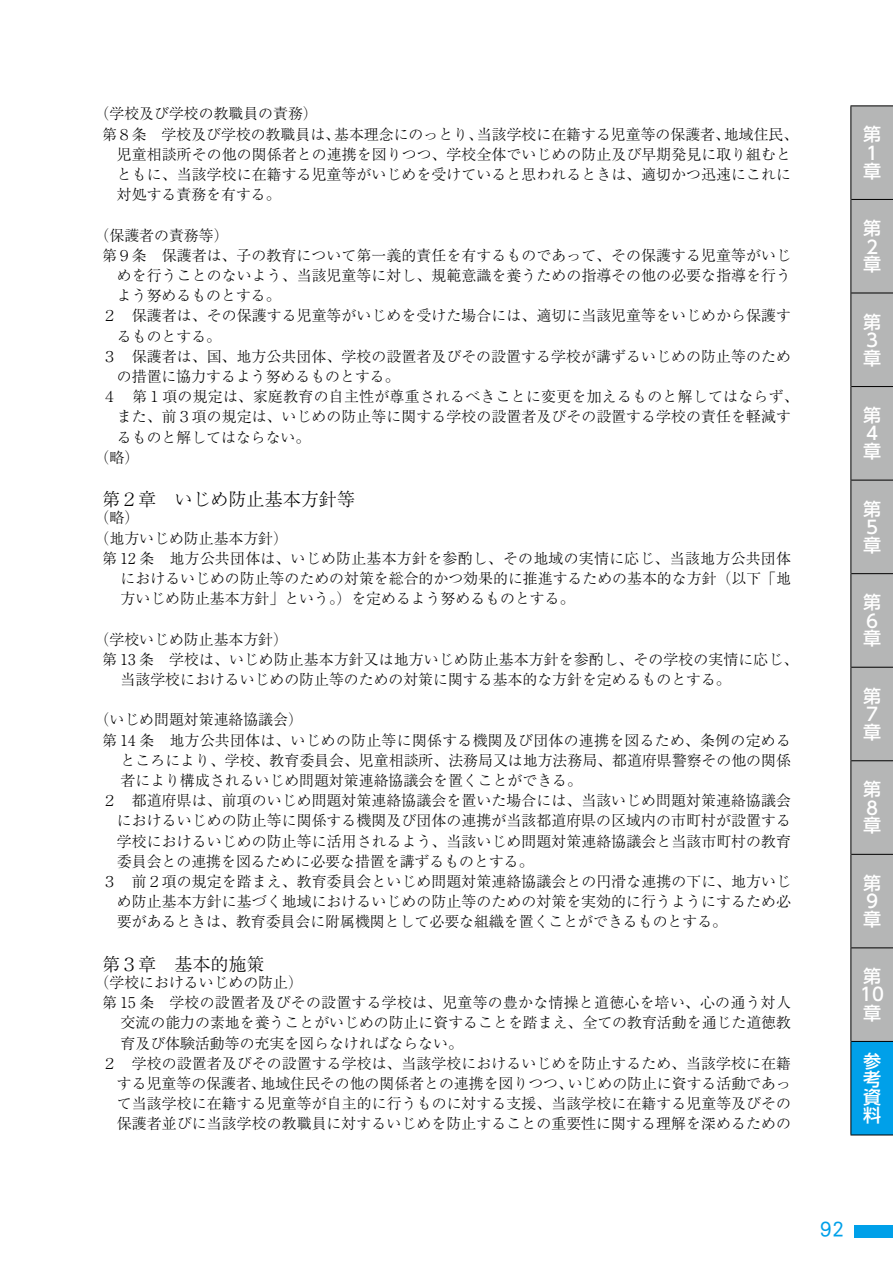
<style>
.page{position:relative;width:893px;height:1263px;background:#fff}
.page>*{position:absolute;margin:0;border:0;box-sizing:border-box;transform-origin:0 0}
.t1{font:19.2px "DF Gothic P W5 WINP RKSJ H";color:#00a0e9}
.t2{font:500 18px/18px "UD Shin Go Pr 6 N";color:#fff}
.t3{font:300 18px "Ryumin Pro";color:#000}
.t4{font:300 14.85px "Ryumin Pro";letter-spacing:.005em;color:#000}
</style>
<div class="page">
<div style="left:855px;top:1225px;width:38px;height:12px;background:#00a0e9"></div>
<svg style="left:851px;top:106px;width:42px;height:935px;background:#afb0b0"></svg>
<div style="left:851px;top:1041px;width:42px;height:94px;background:#00a0e9"></div>
<hr style="left:850px;top:105px;width:43px;height:1px;background:#000">
<hr style="left:850px;top:1134px;width:43px;height:1px;background:#000">
<hr style="left:851px;top:199px;width:42px;height:1px;background:#000">
<hr style="left:851px;top:293px;width:42px;height:1px;background:#000">
<hr style="left:851px;top:386px;width:42px;height:1px;background:#000">
<hr style="left:851px;top:480px;width:42px;height:1px;background:#000">
<hr style="left:851px;top:573px;width:42px;height:1px;background:#000">
<hr style="left:851px;top:667px;width:42px;height:1px;background:#000">
<hr style="left:851px;top:760px;width:42px;height:1px;background:#000">
<hr style="left:851px;top:854px;width:42px;height:1px;background:#000">
<hr style="left:851px;top:947px;width:42px;height:1px;background:#000">
<hr style="left:851px;top:1041px;width:42px;height:1px;background:#000">
<hr style="left:850px;top:106px;width:1px;height:93px;background:#000">
<hr style="left:850px;top:199px;width:1px;height:94px;background:#000">
<hr style="left:850px;top:293px;width:1px;height:94px;background:#000">
<hr style="left:850px;top:387px;width:1px;height:93px;background:#000">
<hr style="left:850px;top:480px;width:1px;height:94px;background:#000">
<hr style="left:850px;top:574px;width:1px;height:93px;background:#000">
<hr style="left:850px;top:667px;width:1px;height:94px;background:#000">
<hr style="left:850px;top:761px;width:1px;height:93px;background:#000">
<hr style="left:850px;top:854px;width:1px;height:94px;background:#000">
<hr style="left:850px;top:948px;width:1px;height:93px;background:#000">
<hr style="left:850px;top:1041px;width:1px;height:93px;background:#000">
<p class="t4" style="left:95px;top:102px;width:225px">（学校及び学校の教職員の責務）</p>
<p class="t4" style="left:102px;top:122px;width:698px">第８条　学校及び学校の教職員は、基本理念にのっとり、当該学校に在籍する児童等の保護者、地域住民、</p>
<p class="t4" style="left:117px;top:143px;width:676px">児童相談所その他の関係者との連携を図りつつ、学校全体でいじめの防止及び早期発見に取り組むと</p>
<p class="t4" style="left:117px;top:163px;width:676px">ともに、当該学校に在籍する児童等がいじめを受けていると思われるときは、適切かつ迅速にこれに</p>
<p class="t4" style="left:117px;top:183px;width:165px">対処する責務を有する。</p>
<p class="t4" style="left:95px;top:223px;width:135px">（保護者の責務等）</p>
<p class="t4" style="left:102px;top:244px;width:690px">第９条　保護者は、子の教育について第一義的責任を有するものであって、その保護する児童等がいじ</p>
<p class="t4" style="left:117px;top:264px;width:676px">めを行うことのないよう、当該児童等に対し、規範意識を養うための指導その他の必要な指導を行う</p>
<p class="t4" style="left:117px;top:284px;width:165px">よう努めるものとする。</p>
<p class="t4" style="left:102px;top:304px;width:690px">２　保護者は、その保護する児童等がいじめを受けた場合には、適切に当該児童等をいじめから保護す</p>
<p class="t4" style="left:117px;top:324px;width:106px">るものとする。</p>
<p class="t4" style="left:102px;top:345px;width:690px">３　保護者は、国、地方公共団体、学校の設置者及びその設置する学校が講ずるいじめの防止等のため</p>
<p class="t4" style="left:117px;top:365px;width:284px">の措置に協力するよう努めるものとする。</p>
<p class="t4" style="left:102px;top:385px;width:698px">４　第１項の規定は、家庭教育の自主性が尊重されるべきことに変更を加えるものと解してはならず、</p>
<p class="t4" style="left:117px;top:405px;width:676px">また、前３項の規定は、いじめの防止等に関する学校の設置者及びその設置する学校の責任を軽減す</p>
<p class="t4" style="left:117px;top:425px;width:195px">るものと解してはならない。</p>
<p class="t4" style="left:95px;top:445px;width:46px">（略）</p>
<p class="t3" style="left:102px;top:485px;width:254px">第２章　いじめ防止基本方針等</p>
<p class="t4" style="left:95px;top:506px;width:46px">（略）</p>
<p class="t4" style="left:95px;top:526px;width:195px">（地方いじめ防止基本方針）</p>
<p class="t4" style="left:102px;top:546px;width:690px">第 12 条　地方公共団体は、いじめ防止基本方針を参酌し、その地域の実情に応じ、当該地方公共団体</p>
<p class="t4" style="left:121px;top:567px;width:672px">におけるいじめの防止等のための対策を総合的かつ効果的に推進するための基本的な方針（以下「地</p>
<p class="t4" style="left:121px;top:587px;width:455px">方いじめ防止基本方針」という。）を定めるよう努めるものとする。</p>
<p class="t4" style="left:95px;top:627px;width:195px">（学校いじめ防止基本方針）</p>
<p class="t4" style="left:102px;top:647px;width:698px">第 13 条　学校は、いじめ防止基本方針又は地方いじめ防止基本方針を参酌し、その学校の実情に応じ、</p>
<p class="t4" style="left:121px;top:668px;width:612px">当該学校におけるいじめの防止等のための対策に関する基本的な方針を定めるものとする。</p>
<p class="t4" style="left:95px;top:708px;width:210px">（いじめ問題対策連絡協議会）</p>
<p class="t4" style="left:102px;top:728px;width:690px">第 14 条　地方公共団体は、いじめの防止等に関係する機関及び団体の連携を図るため、条例の定める</p>
<p class="t4" style="left:121px;top:748px;width:672px">ところにより、学校、教育委員会、児童相談所、法務局又は地方法務局、都道府県警察その他の関係</p>
<p class="t4" style="left:121px;top:769px;width:463px">者により構成されるいじめ問題対策連絡協議会を置くことができる。</p>
<p class="t4" style="left:102px;top:789px;width:690px">２　都道府県は、前項のいじめ問題対策連絡協議会を置いた場合には、当該いじめ問題対策連絡協議会</p>
<p class="t4" style="left:117px;top:809px;width:675px">におけるいじめの防止等に関係する機関及び団体の連携が当該都道府県の区域内の市町村が設置する</p>
<p class="t4" style="left:117px;top:829px;width:676px">学校におけるいじめの防止等に活用されるよう、当該いじめ問題対策連絡協議会と当該市町村の教育</p>
<p class="t4" style="left:117px;top:849px;width:418px">委員会との連携を図るために必要な措置を講ずるものとする。</p>
<p class="t4" style="left:102px;top:870px;width:690px">３　前２項の規定を踏まえ、教育委員会といじめ問題対策連絡協議会との円滑な連携の下に、地方いじ</p>
<p class="t4" style="left:117px;top:890px;width:675px">め防止基本方針に基づく地域におけるいじめの防止等のための対策を実効的に行うようにするため必</p>
<p class="t4" style="left:117px;top:910px;width:612px">要があるときは、教育委員会に附属機関として必要な組織を置くことができるものとする。</p>
<p class="t3" style="left:102px;top:950px;width:164px">第３章　基本的施策</p>
<p class="t4" style="left:95px;top:971px;width:210px">（学校におけるいじめの防止）</p>
<p class="t4" style="left:102px;top:991px;width:690px">第 15 条　学校の設置者及びその設置する学校は、児童等の豊かな情操と道徳心を培い、心の通う対人</p>
<p class="t4" style="left:121px;top:1011px;width:672px">交流の能力の素地を養うことがいじめの防止に資することを踏まえ、全ての教育活動を通じた道徳教</p>
<p class="t4" style="left:121px;top:1031px;width:344px">育及び体験活動等の充実を図らなければならない。</p>
<p class="t4" style="left:102px;top:1051px;width:690px">２　学校の設置者及びその設置する学校は、当該学校におけるいじめを防止するため、当該学校に在籍</p>
<p class="t4" style="left:117px;top:1072px;width:675px">する児童等の保護者、地域住民その他の関係者との連携を図りつつ、いじめの防止に資する活動であっ</p>
<p class="t4" style="left:117px;top:1092px;width:676px">て当該学校に在籍する児童等が自主的に行うものに対する支援、当該学校に在籍する児童等及びその</p>
<p class="t4" style="left:117px;top:1112px;width:675px">保護者並びに当該学校の教職員に対するいじめを防止することの重要性に関する理解を深めるための</p>
<p class="t2" style="left:863px;top:125px;width:19px">第<br>１章</p>
<p class="t2" style="left:863px;top:219px;width:19px">第<br>２章</p>
<p class="t2" style="left:863px;top:312px;width:19px">第<br>３章</p>
<p class="t2" style="left:863px;top:406px;width:19px">第<br>４章</p>
<p class="t2" style="left:863px;top:499px;width:19px">第<br>５章</p>
<p class="t2" style="left:863px;top:593px;width:19px">第<br>６章</p>
<p class="t2" style="left:863px;top:686px;width:19px">第<br>７章</p>
<p class="t2" style="left:863px;top:780px;width:19px">第<br>８章</p>
<p class="t2" style="left:863px;top:873px;width:19px">第<br>９章</p>
<p class="t2" style="left:860px;top:967px;width:25px">第<br>10章</p>
<p class="t2" style="left:863px;top:1051px;width:19px;text-align:justify">参考資料</p>
<p class="t1" style="left:820px;top:1220px;width:26px">92</p>
</div>
